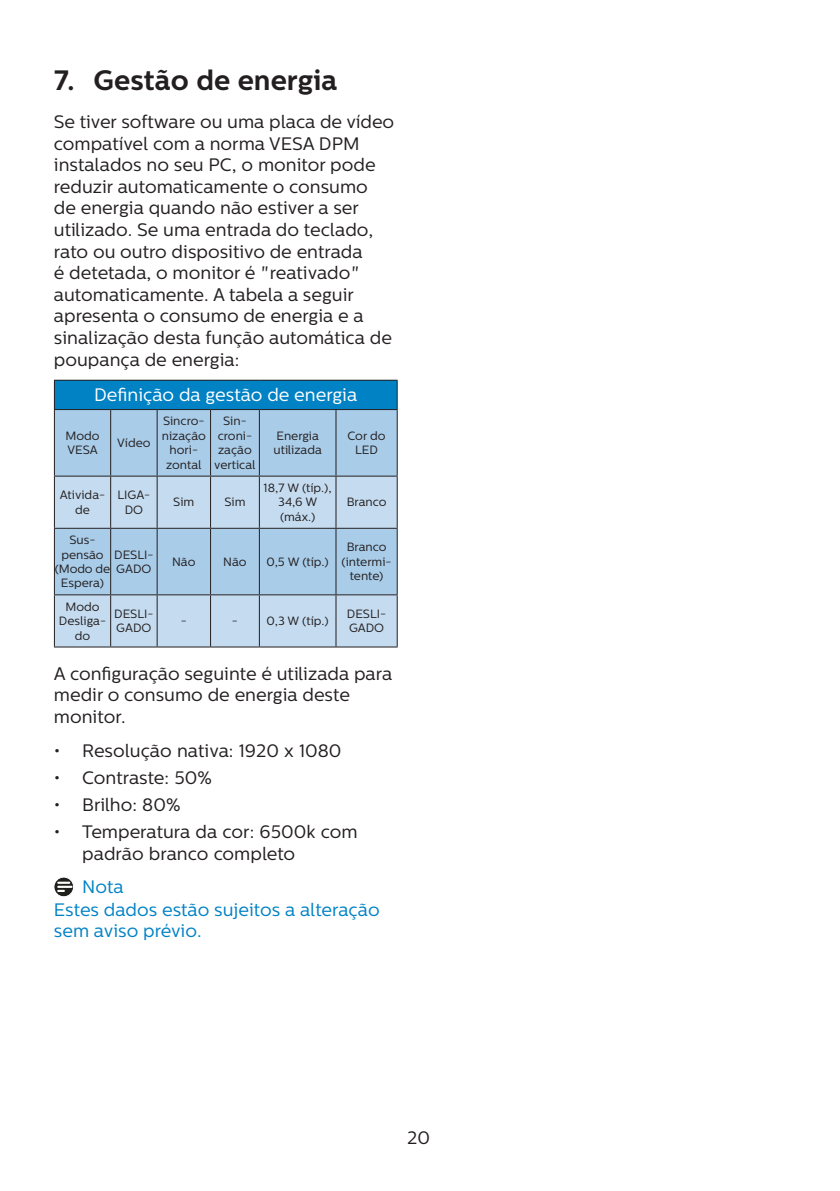
<style>
.page{position:relative;width:840px;height:1191px;background:#fff}
.page>*{position:absolute;margin:0;border:0;box-sizing:border-box;transform-origin:0 0}
.t1{font:700 28px "Centrale Sans";color:#231f20}
.chapter-paragraph{font:18px/21.6px "Centrale Sans";color:#231f20}
.Note_body{font:18px/21.6px "Centrale Sans";color:#0082c5}
.t2{font:18px "Centrale Sans";color:#fff}
.Heading_3{font:18px "Centrale Sans";color:#0082c5}
.t3{font:12px/14.4px "Centrale Sans";color:#231f20;text-align:center}
</style>
<div class="page">
<div style="left:54px;top:380px;width:343px;height:29px;background:#0082c5"></div>
<div style="left:55px;top:410px;width:341px;height:65px;background:#a9cce9"></div>
<svg style="left:55px;top:476px;width:341px;height:170px;background:#b9d4eb"></svg>
<svg style="left:396px;top:381px;width:1px;height:28px"></svg>
<svg style="left:54px;top:381px;width:1px;height:28px"></svg>
<hr style="left:54px;top:380px;width:57px;height:1px;background:#231f20">
<hr style="left:111px;top:380px;width:46px;height:1px;background:#231f20">
<hr style="left:157px;top:380px;width:53px;height:1px;background:#231f20">
<hr style="left:210px;top:380px;width:49px;height:1px;background:#231f20">
<hr style="left:259px;top:380px;width:77px;height:1px;background:#231f20">
<hr style="left:336px;top:380px;width:61px;height:1px;background:#231f20">
<hr style="left:54px;top:409px;width:57px;height:1px;background:#231f20">
<hr style="left:111px;top:409px;width:46px;height:1px;background:#231f20">
<hr style="left:157px;top:409px;width:53px;height:1px;background:#231f20">
<hr style="left:210px;top:409px;width:49px;height:1px;background:#231f20">
<hr style="left:259px;top:409px;width:77px;height:1px;background:#231f20">
<hr style="left:336px;top:409px;width:61px;height:1px;background:#231f20">
<hr style="left:54px;top:410px;width:1px;height:65px;background:#231f20">
<hr style="left:110px;top:410px;width:1px;height:65px;background:#231f20">
<hr style="left:156px;top:410px;width:1px;height:65px;background:#231f20">
<hr style="left:210px;top:410px;width:1px;height:65px;background:#231f20">
<hr style="left:259px;top:410px;width:1px;height:65px;background:#231f20">
<hr style="left:335px;top:410px;width:1px;height:65px;background:#231f20">
<hr style="left:396px;top:410px;width:1px;height:65px;background:#231f20">
<hr style="left:54px;top:476px;width:1px;height:52px;background:#231f20">
<hr style="left:54px;top:475px;width:57px;height:1px;background:#231f20">
<hr style="left:110px;top:476px;width:1px;height:52px;background:#231f20">
<hr style="left:111px;top:475px;width:46px;height:1px;background:#231f20">
<hr style="left:156px;top:476px;width:1px;height:52px;background:#231f20">
<hr style="left:157px;top:475px;width:53px;height:1px;background:#231f20">
<hr style="left:210px;top:476px;width:1px;height:52px;background:#231f20">
<hr style="left:210px;top:475px;width:49px;height:1px;background:#231f20">
<hr style="left:259px;top:476px;width:1px;height:52px;background:#231f20">
<hr style="left:259px;top:475px;width:77px;height:1px;background:#231f20">
<hr style="left:335px;top:476px;width:1px;height:52px;background:#231f20">
<hr style="left:396px;top:476px;width:1px;height:52px;background:#231f20">
<hr style="left:336px;top:475px;width:61px;height:1px;background:#231f20">
<hr style="left:54px;top:529px;width:1px;height:65px;background:#231f20">
<hr style="left:54px;top:528px;width:57px;height:1px;background:#231f20">
<hr style="left:110px;top:529px;width:1px;height:65px;background:#231f20">
<hr style="left:111px;top:528px;width:46px;height:1px;background:#231f20">
<hr style="left:156px;top:529px;width:1px;height:65px;background:#231f20">
<hr style="left:157px;top:528px;width:53px;height:1px;background:#231f20">
<hr style="left:210px;top:529px;width:1px;height:65px;background:#231f20">
<hr style="left:210px;top:528px;width:49px;height:1px;background:#231f20">
<hr style="left:259px;top:529px;width:1px;height:65px;background:#231f20">
<hr style="left:259px;top:528px;width:77px;height:1px;background:#231f20">
<hr style="left:335px;top:529px;width:1px;height:65px;background:#231f20">
<hr style="left:396px;top:529px;width:1px;height:65px;background:#231f20">
<hr style="left:336px;top:528px;width:61px;height:1px;background:#231f20">
<hr style="left:54px;top:595px;width:1px;height:51px;background:#231f20">
<hr style="left:54px;top:594px;width:57px;height:1px;background:#231f20">
<hr style="left:54px;top:646px;width:57px;height:1px;background:#231f20">
<hr style="left:110px;top:595px;width:1px;height:51px;background:#231f20">
<hr style="left:111px;top:594px;width:46px;height:1px;background:#231f20">
<hr style="left:111px;top:646px;width:46px;height:1px;background:#231f20">
<hr style="left:156px;top:595px;width:1px;height:51px;background:#231f20">
<hr style="left:157px;top:594px;width:53px;height:1px;background:#231f20">
<hr style="left:157px;top:646px;width:53px;height:1px;background:#231f20">
<hr style="left:210px;top:595px;width:1px;height:51px;background:#231f20">
<hr style="left:210px;top:594px;width:49px;height:1px;background:#231f20">
<hr style="left:210px;top:646px;width:49px;height:1px;background:#231f20">
<hr style="left:259px;top:595px;width:1px;height:51px;background:#231f20">
<hr style="left:259px;top:594px;width:77px;height:1px;background:#231f20">
<hr style="left:259px;top:646px;width:77px;height:1px;background:#231f20">
<hr style="left:335px;top:595px;width:1px;height:51px;background:#231f20">
<hr style="left:396px;top:595px;width:1px;height:51px;background:#231f20">
<hr style="left:336px;top:594px;width:61px;height:1px;background:#231f20">
<hr style="left:336px;top:646px;width:61px;height:1px;background:#231f20">
<svg style="left:54px;top:877px;width:20px;height:19px"></svg>
<div style="left:54px;top:877px;width:20px;height:19px;border:1px solid #fff;border-radius:50%"></div>
<svg style="left:58px;top:881px;width:13px;height:11px"></svg>
<p class="t1" style="left:54px;top:63px;width:285px">7. Gestão de energia</p>
<p class="chapter-paragraph" style="left:54px;top:111px;width:341px">Se tiver software ou uma placa de vídeo compatível com a norma VESA DPM instalados no seu PC, o monitor pode reduzir automaticamente o consumo de energia quando não estiver a ser utilizado. Se uma entrada do teclado, rato ou outro dispositivo de entrada<br>é detetada, o monitor é "reativado" automaticamente. A tabela a seguir apresenta o consumo de energia e a sinalização desta função automática de poupança de energia:</p>
<p class="t2" style="left:94px;top:384px;width:264px">Definição da gestão de energia</p>
<p class="t3" style="left:65px;top:428px;width:36px;text-align:left">Modo<br>VESA</p>
<p class="t3" style="left:117px;top:436px;width:35px">Vídeo</p>
<p class="t3" style="left:162px;top:414px;width:46px">Sincro&shy;nização hori&shy;zontal</p>
<p class="t3" style="left:214px;top:414px;width:43px">Sin&shy;croni&shy;zação vertical</p>
<p class="t3" style="left:273px;top:428px;width:50px;text-align:left">Energia utilizada</p>
<p class="t3" style="left:347px;top:428px;width:40px">Cor do<br>LED</p>
<p class="t3" style="left:60px;top:488px;width:47px">Ativida&shy;de</p>
<p class="t3" style="left:117px;top:488px;width:34px">LIGA-<br>DO</p>
<p class="t3" style="left:173px;top:495px;width:23px">Sim</p>
<p class="t3" style="left:224px;top:495px;width:23px">Sim</p>
<p class="t3" style="left:263px;top:481px;width:70px">18,7 W (típ.),</p>
<p class="t3" style="left:278px;top:495px;width:41px;text-align:left">34,6 W (máx.)</p>
<p class="t3" style="left:346px;top:495px;width:41px">Branco</p>
<p class="t3" style="left:55px;top:533px;width:57px">Sus&shy;pensão (Modo de<br>Espera)</p>
<p class="t3" style="left:114px;top:547px;width:41px;text-align:left">DESLI-<br>GADO</p>
<p class="t3" style="left:172px;top:554px;width:25px">Não</p>
<p class="t3" style="left:223px;top:554px;width:25px">Não</p>
<p class="t3" style="left:266px;top:554px;width:64px">0,5 W (típ.)</p>
<p class="t3" style="left:341px;top:540px;width:52px">Branco (intermi&shy;tente)</p>
<p class="t3" style="left:59px;top:599px;width:49px">Modo<br>Desliga&shy;do</p>
<p class="t3" style="left:114px;top:606px;width:41px;text-align:left">DESLI-<br>GADO</p>
<p class="t3" style="left:181px;top:614px;width:8px">-</p>
<p class="t3" style="left:232px;top:614px;width:8px">-</p>
<p class="t3" style="left:266px;top:614px;width:64px">0,3 W (típ.)</p>
<p class="t3" style="left:347px;top:606px;width:41px;text-align:left">DESLI-<br>GADO</p>
<p class="chapter-paragraph" style="left:54px;top:663px;width:339px">A configuração seguinte é utilizada para medir o consumo de energia deste monitor.</p>
<p class="chapter-paragraph" style="left:54px;top:739px;width:289px">• Resolução nativa: 1920 x 1080</p>
<p class="chapter-paragraph" style="left:54px;top:767px;width:159px">• Contraste: 50%</p>
<p class="chapter-paragraph" style="left:54px;top:794px;width:128px">• Brilho: 80%</p>
<p class="chapter-paragraph" style="left:82px;top:821px;width:277px;text-indent:-28px">• Temperatura da cor: 6500k com padrão branco completo</p>
<p class="Heading_3" style="left:82px;top:876px;width:43px">Nota</p>
<p class="Note_body" style="left:54px;top:898px;width:327px">Estes dados estão sujeitos a alteração sem aviso prévio.</p>
<p class="chapter-paragraph" style="left:407px;top:1127px;width:24px">20</p>
</div>
